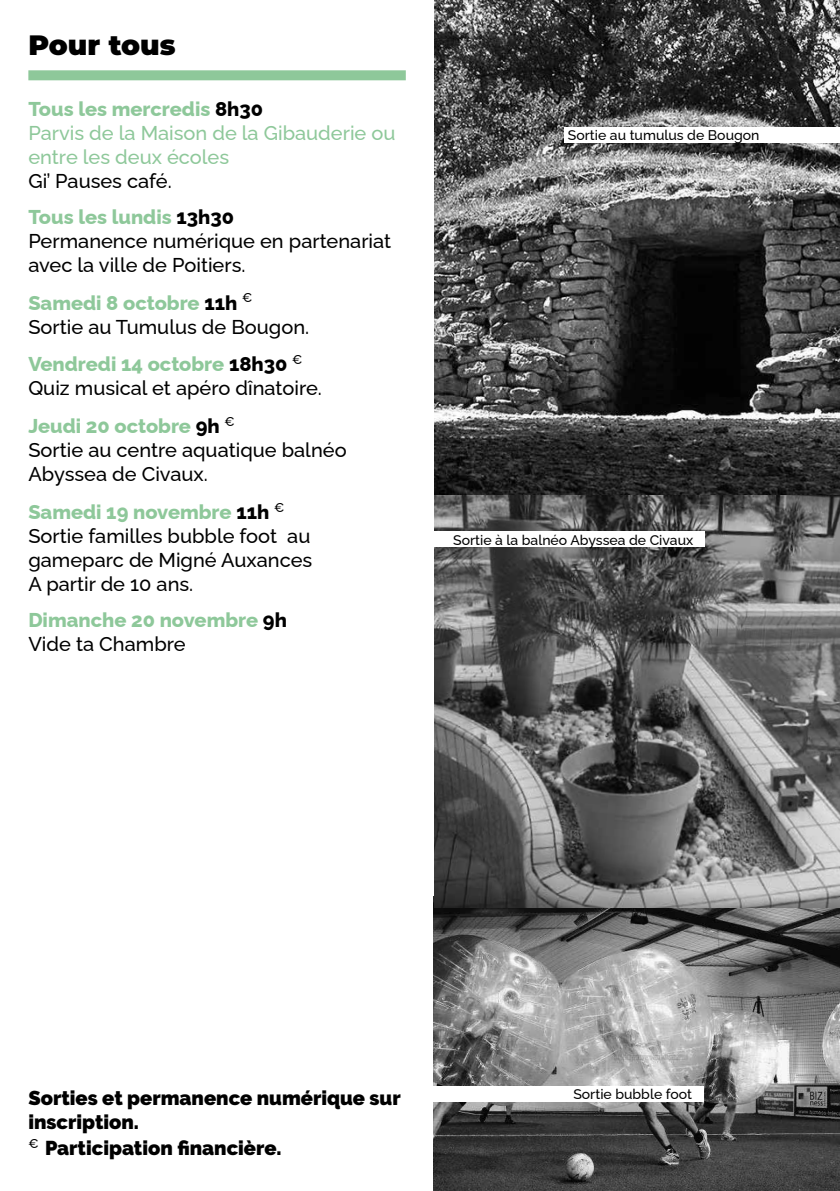
<style>
.page{position:relative;width:840px;height:1191px;background:#fff}
.page>*{position:absolute;margin:0;border:0;box-sizing:border-box;transform-origin:0 0}
.t1{font:900 28px "Montserrat";color:#000}
.t2{font:500 20px/24px "Raleway";color:#000}
.t3{font:500 20px/24px "Raleway";color:#8ec89a}
.t4{font:900 20px/24px "Raleway";color:#000}
.t5{font:800 20px/24px "Raleway";color:#8ec89a}
.t6{font:500 14px "Raleway";color:#000}
.s1{font-weight:800}
.s2{font-weight:800;color:#000}
.s3{font-weight:800;color:#8ec89a}
.s4{color:#000}
.s5{font-weight:500;color:#000}
</style>
<div class="page">
<img style="left:433px;top:897px;width:406px;height:294px">
<img style="left:434px;top:0;width:405px;height:907px">
<div style="left:28px;top:70px;width:377px;height:10px;background:#8ec89a"></div>
<div style="left:564px;top:127px;width:275px;height:16px;background:#fff"></div>
<div style="left:434px;top:531px;width:270px;height:16px;background:#fff"></div>
<div style="left:433px;top:1086px;width:270px;height:16px;background:#fff"></div>
<h1 class="t1" style="left:28px;top:24px;width:149px">Pour tous</h1>
<p class="t3" style="left:28px;top:95px;width:368px"><span class="s1">Tous les mercredis</span> <span class="s2">8h30<br></span>Parvis de la Maison de la Gibauderie ou entre les deux écoles</p>
<p class="t2" style="left:28px;top:161px;width:207px;line-height:35.8px">Gi’ Pauses café.<br><span class="s3">Tous les lundis</span> <span class="s1">13h30</span></p>
<p class="t2" style="left:28px;top:227px;width:364px">Permanence numérique en partenariat avec la ville de Poitiers.</p>
<p class="t2" style="left:28px;top:288px;width:282px"><span class="s3">Samedi 8 octobre</span> <span class="s1">11h</span> <sup>€<br></sup>Sortie au Tumulus de Bougon.</p>
<p class="t2" style="left:28px;top:350px;width:295px"><span class="s3">Vendredi 14 octobre</span> <span class="s1">18h30</span> <sup>€<br></sup>Quiz musical et apéro dînatoire.</p>
<p class="t2" style="left:28px;top:412px;width:319px"><span class="s3">Jeudi 20 octobre</span> <span class="s1">9h</span> <sup>€<br></sup>Sortie au centre aquatique balnéo<br>Abyssea de Civaux.</p>
<p class="t2" style="left:28px;top:497px;width:285px"><span class="s3">Samedi 19 novembre</span> <span class="s1">11h</span> <sup>€<br></sup>Sortie familles bubble foot au gameparc de Migné Auxances<br>A partir de 10 ans.</p>
<p class="t5" style="left:28px;top:605px;width:260px">Dimanche 20 novembre <span class="s4">9h<br></span><span class="s5">Vide ta Chambre</span></p>
<p class="t6" style="left:567px;top:124px;width:193px">Sortie au tumulus de Bougon</p>
<p class="t6" style="left:453px;top:528px;width:241px">Sortie à la balnéo Abyssea de Civaux</p>
<p class="t4" style="left:28px;top:1086px;width:373px">Sorties et permanence numérique sur inscription.</p>
<p class="t4" style="left:28px;top:1136px;width:255px"><sup>€</sup> Participation financière.</p>
<p class="t6" style="left:573px;top:1083px;width:120px">Sortie bubble foot</p>
</div>
